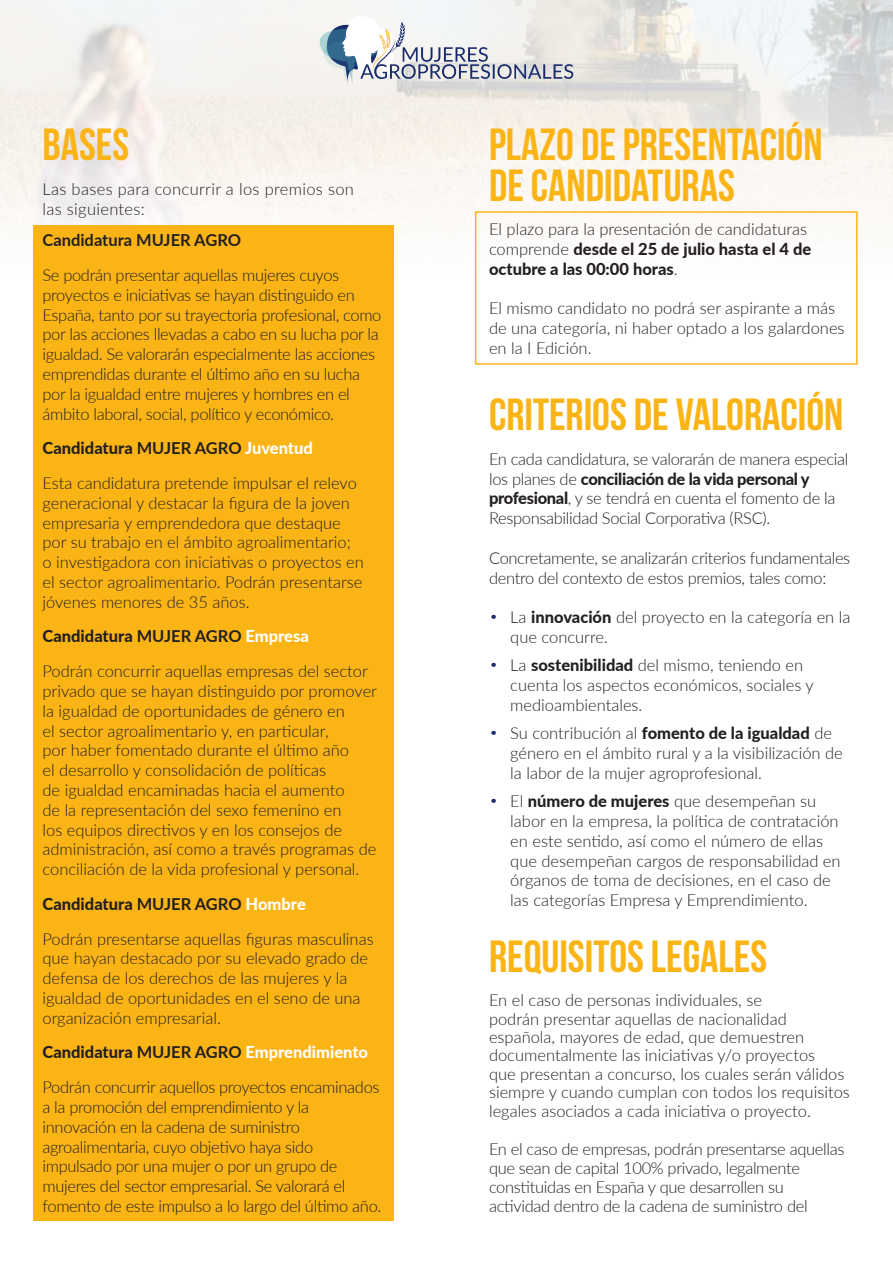
<style>
.page{position:relative;width:893px;height:1263px;background:#fff}
.page>*{position:absolute;margin:0;border:0;box-sizing:border-box;transform-origin:0 0}
.t1{font:700 45px "Bebas Neue";color:#fbb416}
.t2{font:300 16.5px/19.8px "Lato";color:#231f20}
.t3{font:300 16.5px/19.8px "Lato";letter-spacing:-.02em;color:#231f20}
.t4{font:800 16.5px "Lato";color:#231f20}
.t5{font:300 16.5px/19.8px "Lato";letter-spacing:.02em;color:#231f20}
.t6{font:800 16.5px "Lato";color:#fff}
.t7{font:700 16.5px "Lato";color:#231f20}
.s1{font-weight:700}
.s2{color:#fff}
.s3{color:#231f20}
.s4{font-weight:700;color:#231f20}
.s5{font-weight:800}
.s6{font-family:"Univia Pro";font-weight:400;color:#172a6c}
</style>
<div class="page">
<img style="left:0;top:0;width:893px;height:276px">
<div style="left:475px;top:211px;width:383px;height:154px;border:2px solid #fbb416"></div>
<div style="left:33px;top:225px;width:360px;height:995px;background:#fbb416"></div>
<svg style="left:318px;top:16px;width:255px;height:71px"></svg>
<p class="t1" style="left:43px;top:120px;width:88px">BASES</p>
<p class="t5" style="left:43px;top:178px;width:313px">Las bases para concurrir a los premios son las siguientes:</p>
<p class="t7" style="left:43px;top:228px;width:200px">Candidatura MUJER AGRO</p>
<p class="t3" style="left:43px;top:265px;width:340px">Se podrán presentar aquellas mujeres cuyos proyectos e iniciativas se hayan distinguido en España, tanto por su trayectoria profesional, como por las acciones llevadas a cabo en su lucha por la igualdad. Se valorarán especialmente las acciones emprendidas durante el último año en su lucha por la igualdad entre mujeres y hombres en el ámbito laboral, social, político y económico.</p>
<p class="t4" style="left:43px;top:436px;width:272px">Candidatura <span class="s1">MUJER AGRO</span> <span class="s2">Juventud</span></p>
<p class="t2" style="left:43px;top:472px;width:323px">Esta candidatura pretende impulsar el relevo generacional y destacar la figura de la joven empresaria y emprendedora que destaque por su trabajo en el ámbito agroalimentario; o investigadora con iniciativas o proyectos en el sector agroalimentario. Podrán presentarse jóvenes menores de 35 años.</p>
<p class="t4" style="left:43px;top:624px;width:268px">Candidatura <span class="s1">MUJER AGRO</span> <span class="s2">Empresa</span></p>
<p class="t2" style="left:43px;top:661px;width:336px">Podrán concurrir aquellas empresas del sector privado que se hayan distinguido por promover la igualdad de oportunidades de género en<br>el sector agroalimentario y, en particular,<br>por haber fomentado durante el último año<br>el desarrollo y consolidación de políticas<br>de igualdad encaminadas hacia el aumento<br>de la representación del sexo femenino en<br>los equipos directivos y en los consejos de administración, así como a través programas de conciliación de la vida profesional y personal.</p>
<p class="t4" style="left:43px;top:892px;width:265px">Candidatura <span class="s1">MUJER AGRO</span> <span class="s2">Hombre</span></p>
<p class="t2" style="left:43px;top:928px;width:333px">Podrán presentarse aquellas figuras masculinas que hayan destacado por su elevado grado de defensa de los derechos de las mujeres y la igualdad de oportunidades en el seno de una organización empresarial.</p>
<p class="t6" style="left:43px;top:1040px;width:327px"><span class="s3">Candidatura</span> <span class="s4">MUJER AGRO</span> Emprendimiento</p>
<p class="t3" style="left:43px;top:1077px;width:340px">Podrán concurrir aquellos proyectos encaminados a la promoción del emprendimiento y la innovación en la cadena de suministro agroalimentaria, cuyo objetivo haya sido impulsado por una mujer o por un grupo de mujeres del sector empresarial. Se valorará el fomento de este impulso a lo largo del último año.</p>
<p class="t1" style="left:489px;top:120px;width:335px">PLAZO DE PRESENTACIÓN</p>
<p class="t1" style="left:489px;top:160px;width:247px">DE CANDIDATURAS</p>
<p class="t2" style="left:489px;top:219px;width:324px">El plazo para la presentación de candidaturas comprende <span class="s5">desde el 25 de julio hasta el 4 de octubre a las 00:00 horas</span>.</p>
<p class="t2" style="left:489px;top:298px;width:357px">El mismo candidato no podrá ser aspirante a más de una categoría, ni haber optado a los galardones en la I Edición.</p>
<p class="t1" style="left:489px;top:390px;width:356px">CRITERIOS DE VALORACIÓN</p>
<p class="t3" style="left:489px;top:448px;width:361px">En cada candidatura, se valorarán de manera especial los planes de <span class="s5">conciliación de la vida personal y profesional</span>, y se tendrá en cuenta el fomento de la Responsabilidad Social Corporativa (RSC).</p>
<p class="t3" style="left:489px;top:547px;width:363px">Concretamente, se analizarán criterios fundamentales dentro del contexto de estos premios, tales como:</p>
<p class="t2" style="left:510px;top:607px;width:342px;text-indent:-21px"><span class="s6">•</span> La <span class="s5">innovación</span> del proyecto en la categoría en la que concurre.</p>
<p class="t2" style="left:510px;top:655px;width:305px;text-indent:-21px"><span class="s6">•</span> La <span class="s5">sostenibilidad</span> del mismo, teniendo en cuenta los aspectos económicos, sociales y medioambientales.</p>
<p class="t2" style="left:510px;top:723px;width:334px;text-indent:-21px"><span class="s6">•</span> Su contribución al <span class="s5">fomento de la igualdad</span> de género en el ámbito rural y a la visibilización de la labor de la mujer agroprofesional.</p>
<p class="t2" style="left:510px;top:791px;width:332px;text-indent:-21px"><span class="s6">•</span> El <span class="s5">número de mujeres</span> que desempeñan su labor en la empresa, la política de contratación en este sentido, así como el número de ellas que desempeñan cargos de responsabilidad en órganos de toma de decisiones, en el caso de las categorías Empresa y Emprendimiento.</p>
<p class="t1" style="left:489px;top:932px;width:280px">REQUISITOS LEGALES</p>
<p class="t2" style="left:489px;top:991px;width:362px;line-height:18.3px">En el caso de personas individuales, se<br>podrán presentar aquellas de nacionalidad española, mayores de edad, que demuestren documentalmente las iniciativas y/o proyectos<br>que presentan a concurso, los cuales serán válidos siempre y cuando cumplan con todos los requisitos legales asociados a cada iniciativa o proyecto.</p>
<p class="t3" style="left:489px;top:1138px;width:357px;line-height:19px">En el caso de empresas, podrán presentarse aquellas que sean de capital 100% privado, legalmente constituidas en España y que desarrollen su actividad dentro de la cadena de suministro del</p>
</div>
